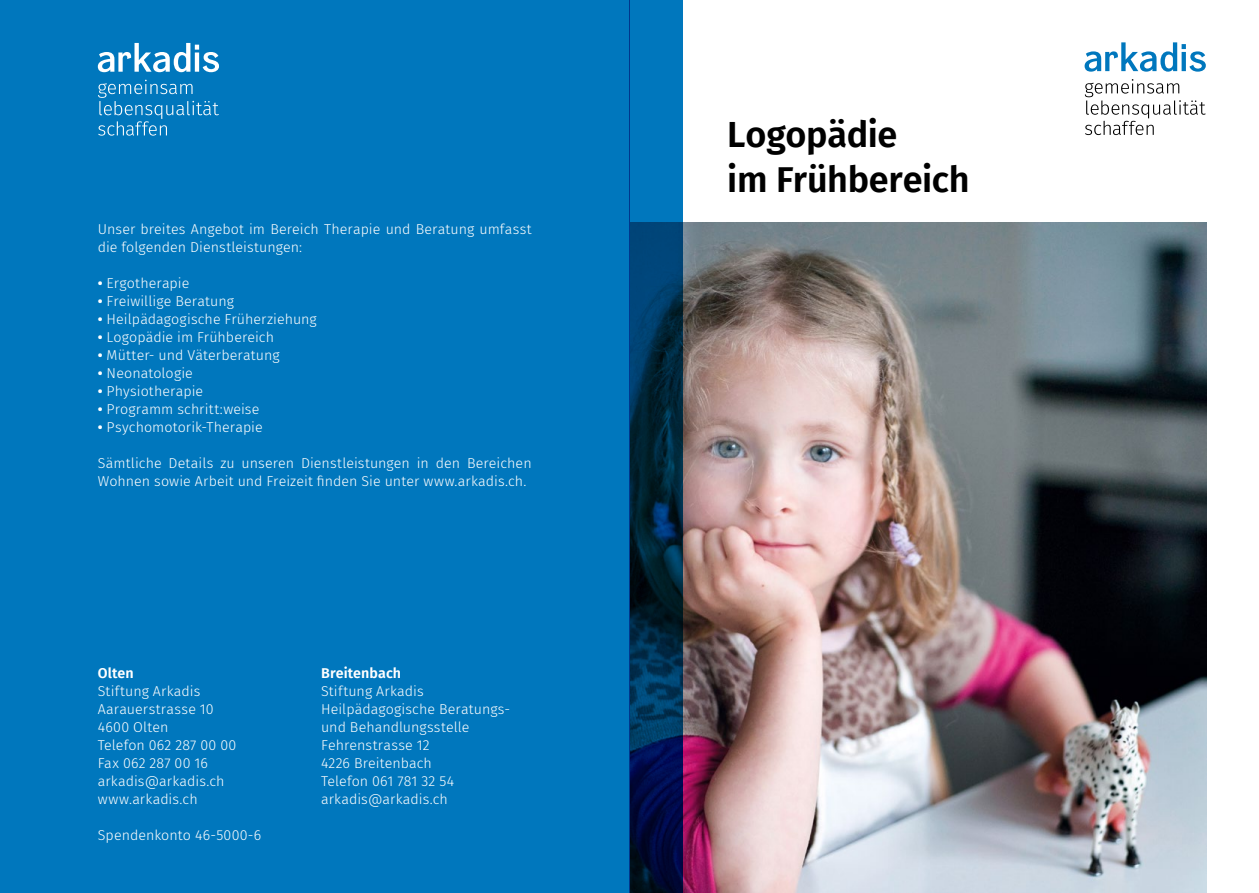
<style>
.page{position:relative;width:1259px;height:893px;background:#fff}
.page>*{position:absolute;margin:0;border:0;box-sizing:border-box;transform-origin:0 0}
.t1{font:600 36px/45px "Fira Sans";letter-spacing:-.01em;color:#000}
.t2{font:300 14.25px/18px "Fira Sans";letter-spacing:.005em;color:#fff}
.t3{font:600 14.25px "Fira Sans";letter-spacing:.01em;color:#fff}
.s1{font-weight:600}
</style>
<div class="page">
<div style="left:0;top:0;width:629px;height:893px;background:#0077bd"></div>
<svg style="left:98px;top:43px;width:121px;height:29px"></svg>
<svg style="left:98px;top:80px;width:121px;height:56px"></svg>
<svg style="left:1084px;top:42px;width:121px;height:30px"></svg>
<svg style="left:1085px;top:79px;width:120px;height:56px"></svg>
<img style="left:682px;top:223px;width:524px;height:670px">
<svg style="left:629px;top:0;width:53px;height:893px;background:#003a66"></svg>
<p class="t2" style="left:98px;top:220px;width:435px">Unser breites Angebot im Bereich Therapie und Beratung umfasst die folgenden Dienstleistungen:</p>
<p class="t2" style="left:98px;top:274px;width:93px"><span class="s1">•</span> Ergotherapie</p>
<p class="t2" style="left:98px;top:292px;width:138px"><span class="s1">•</span> Freiwillige Beratung</p>
<p class="t2" style="left:98px;top:310px;width:220px"><span class="s1">•</span> Heilpädagogische Früherziehung</p>
<p class="t2" style="left:98px;top:328px;width:178px"><span class="s1">•</span> Logopädie im Frühbereich</p>
<p class="t2" style="left:98px;top:346px;width:183px"><span class="s1">•</span> Mütter- und Väterberatung</p>
<p class="t2" style="left:98px;top:364px;width:97px"><span class="s1">•</span> Neonatologie</p>
<p class="t2" style="left:98px;top:382px;width:107px"><span class="s1">•</span> Physiotherapie</p>
<p class="t2" style="left:98px;top:400px;width:163px"><span class="s1">•</span> Programm schritt:weise</p>
<p class="t2" style="left:98px;top:418px;width:166px"><span class="s1">•</span> Psychomotorik-Therapie</p>
<p class="t2" style="left:98px;top:454px;width:435px">Sämtliche Details zu unseren Dienstleistungen in den Bereichen<br>Wohnen sowie Arbeit und Freizeit finden Sie unter www.arkadis.ch.</p>
<p class="t3" style="left:98px;top:661px;width:37px">Olten</p>
<p class="t2" style="left:98px;top:682px;width:140px">Stiftung Arkadis<br>Aarauerstrasse 10<br>4600 Olten<br>Telefon 062 287 00 00<br>Fax 062 287 00 16 arkadis@arkadis.ch www.arkadis.ch</p>
<p class="t2" style="left:98px;top:826px;width:165px">Spendenkonto 46-5000-6</p>
<p class="t3" style="left:321px;top:661px;width:82px">Breitenbach</p>
<p class="t2" style="left:321px;top:682px;width:191px">Stiftung Arkadis<br>Heilpädagogische Beratungs&shy;und Behandlungsstelle<br>Fehrenstrasse 12<br>4226 Breitenbach<br>Telefon 061 781 32 54 arkadis@arkadis.ch</p>
<h1 class="t1" style="left:727px;top:110px;width:244px">Logopädie<br>im Frühbereich</h1>
</div>
